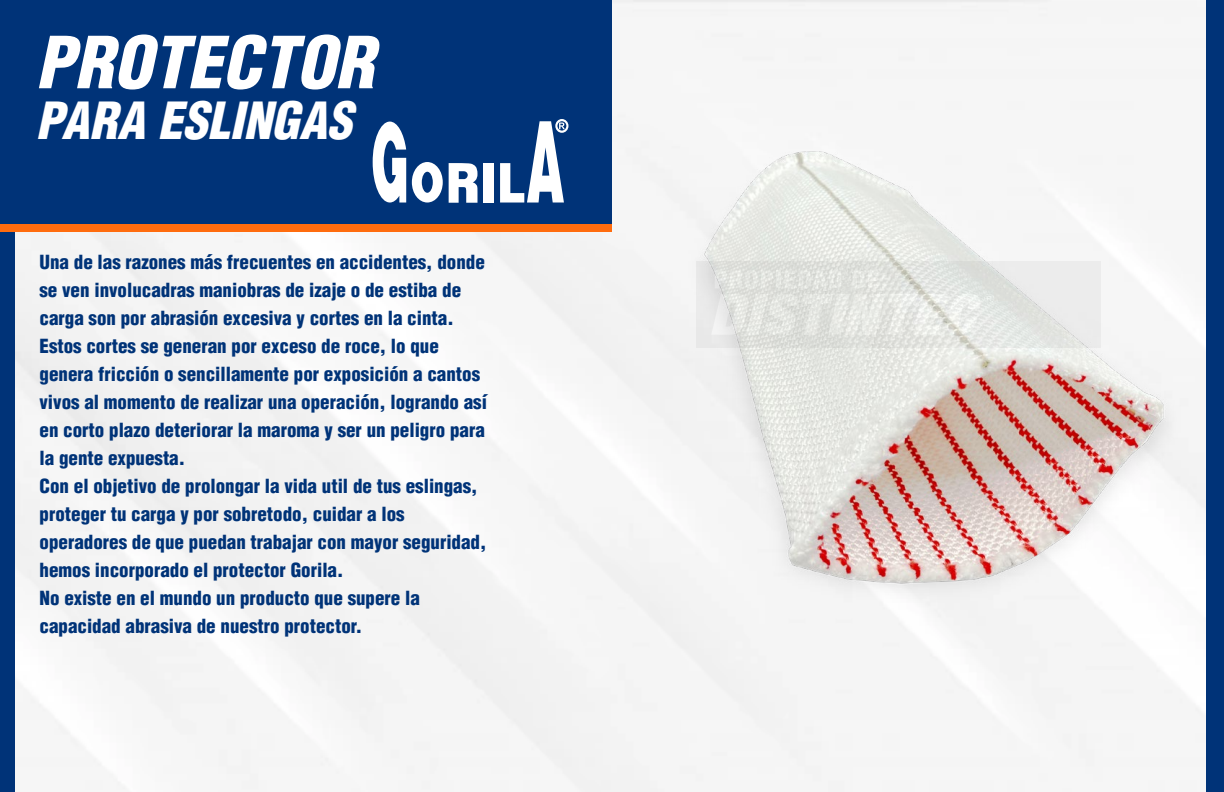
<style>
.page{position:relative;width:1224px;height:792px;background:#fff}
.page>*{position:absolute;margin:0;border:0;box-sizing:border-box;transform-origin:0 0}
.t1{font:italic 900 condensed 70px "Helvetica LT Std";color:#fff}
.t2{font:italic 900 condensed 50px "Helvetica LT Std";color:#fff}
.t3{font:900 condensed 19px/28px "Helvetica LT Std";color:#003378}
</style>
<div class="page">
<div style="left:0;top:0;width:612px;height:230px;background:#003378"></div>
<div style="left:0;top:0;width:15px;height:792px;background:#003378"></div>
<div style="left:1206px;top:0;width:18px;height:792px;background:#003378"></div>
<div style="left:0;top:224px;width:612px;height:8px;background:#ff6c0e"></div>
<img style="left:637px;top:106px;width:569px;height:531px">
<svg style="left:500px;top:119px;width:68px;height:84px"></svg>
<svg style="left:412px;top:162px;width:31px;height:41px"></svg>
<svg style="left:449px;top:163px;width:28px;height:40px"></svg>
<div style="left:483px;top:163px;width:10px;height:40px;background:#fff"></div>
<svg style="left:373px;top:122px;width:33px;height:81px"></svg>
<svg style="left:696px;top:262px;width:405px;height:86px;background:#e4e5e2"></svg>
<svg style="left:711px;top:270px;width:283px;height:65px;background:#e3e5e1"></svg>
<h1 class="t1" style="left:35px;top:18px;width:340px">PROTECTOR</h1>
<h2 class="t2" style="left:36px;top:89px;width:318px">PARA ESLINGAS</h2>
<p class="t3" style="left:40px;top:248px;width:449px">Una de las razones más frecuentes en accidentes, donde se ven involucadras maniobras de izaje o de estiba de carga son por abrasión excesiva y cortes en la cinta.<br>Estos cortes se generan por exceso de roce, lo que genera fricción o sencillamente por exposición a cantos vivos al momento de realizar una operación, logrando así en corto plazo deteriorar la maroma y ser un peligro para la gente expuesta.<br>Con el objetivo de prolongar la vida util de tus eslingas, proteger tu carga y por sobretodo, cuidar a los operadores de que puedan trabajar con mayor seguridad, hemos incorporado el protector Gorila.<br>No existe en el mundo un producto que supere la capacidad abrasiva de nuestro protector.</p>
</div>
